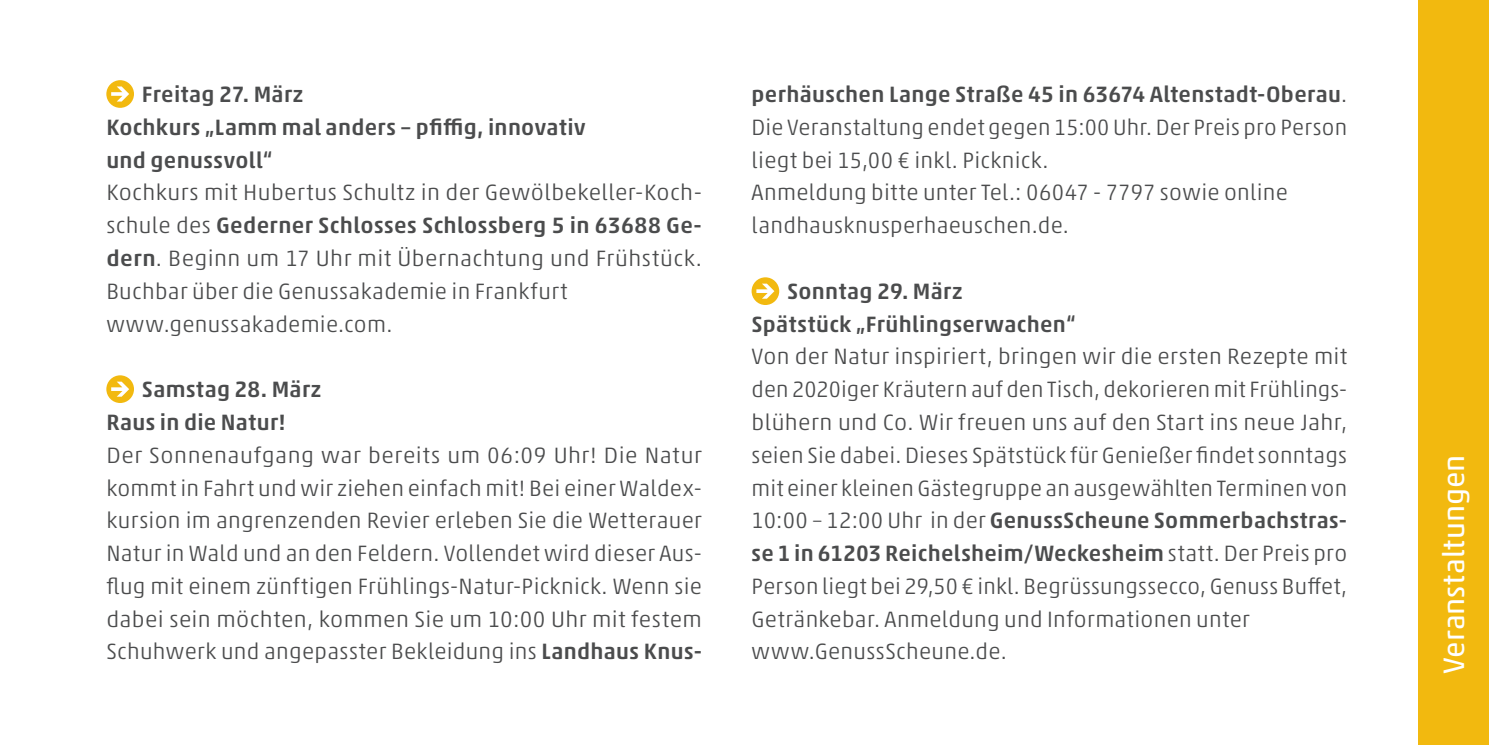
<style>
.page{position:relative;width:1489px;height:745px;background:#fff}
.page>*{position:absolute;margin:0;border:0;box-sizing:border-box;transform-origin:0 0}
.t1{font:30px "Akko Std";color:#fff}
.t2{font:300 22.5px/32.8px "Akko Std";letter-spacing:.015em;color:#4b4c4d}
.t3{font:500 22.5px/32.8px "Akko Std";letter-spacing:.015em;color:#4b4c4d}
.s1{font-weight:500}
</style>
<div class="page">
<div style="left:1417px;top:0;width:71px;height:744px;background:#f2b90f"></div>
<svg style="left:106px;top:80px;width:28px;height:28px"></svg>
<svg style="left:106px;top:375px;width:28px;height:28px"></svg>
<svg style="left:751px;top:277px;width:28px;height:28px"></svg>
<p class="t3" style="left:106px;top:78px;width:481px;text-indent:35px">Freitag 27. März<br>Kochkurs „Lamm mal anders – pfiffig, innovativ und genussvoll“</p>
<p class="t2" style="left:106px;top:176px;width:597px">Kochkurs mit Hubertus Schultz in der Gewölbekeller-Koch&shy;schule des <span class="s1">Gederner Schlosses Schlossberg 5 in 63688 Ge&shy;dern</span>. Beginn um 17 Uhr mit Übernachtung und Frühstück.<br>Buchbar über die Genussakademie in Frankfurt www.genussakademie.com.</p>
<p class="t3" style="left:106px;top:372px;width:216px;text-indent:35px">Samstag 28. März<br>Raus in die Natur!</p>
<p class="t2" style="left:106px;top:438px;width:597px;text-align:justify">Der Sonnenaufgang war bereits um 06:09 Uhr! Die Natur kommt in Fahrt und wir ziehen einfach mit! Bei einer Waldex&shy;kursion im angrenzenden Revier erleben Sie die Wetterauer Natur in Wald und an den Feldern. Vollendet wird dieser Aus&shy;flug mit einem zünftigen Frühlings-Natur-Picknick. Wenn sie dabei sein möchten, kommen Sie um 10:00 Uhr mit festem Schuhwerk und angepasster Bekleidung ins <span class="s1">Landhaus Knus-</span></p>
<p class="t2" style="left:751px;top:78px;width:597px"><span class="s1">perhäuschen Lange Straße 45 in 63674 Altenstadt-Oberau</span>.<br>Die Veranstaltung endet gegen 15:00 Uhr. Der Preis pro Person liegt bei 15,00 € inkl. Picknick.<br>Anmeldung bitte unter Tel.: 06047 - 7797 sowie online landhausknusperhaeuschen.de.</p>
<p class="t3" style="left:751px;top:274px;width:326px;text-indent:35px">Sonntag 29. März<br>Spätstück „Frühlingserwachen“</p>
<p class="t2" style="left:751px;top:340px;width:597px">Von der Natur inspiriert, bringen wir die ersten Rezepte mit den 2020iger Kräutern auf den Tisch, dekorieren mit Frühlings&shy;blühern und Co. Wir freuen uns auf den Start ins neue Jahr, seien Sie dabei. Dieses Spätstück für Genießer findet sonntags mit einer kleinen Gästegruppe an ausgewählten Terminen von 10:00 – 12:00 Uhr in der <span class="s1">GenussScheune Sommerbachstras&shy;se 1 in 61203 Reichelsheim/Weckesheim</span> statt. Der Preis pro Person liegt bei 29,50 € inkl. Begrüssungssecco, Genuss Buffet, Getränkebar. Anmeldung und Informationen unter www.GenussScheune.de.</p>
<h1 class="t1" style="left:1435px;top:673px;width:220px;rotate:-90deg">Veranstaltungen</h1>
</div>
